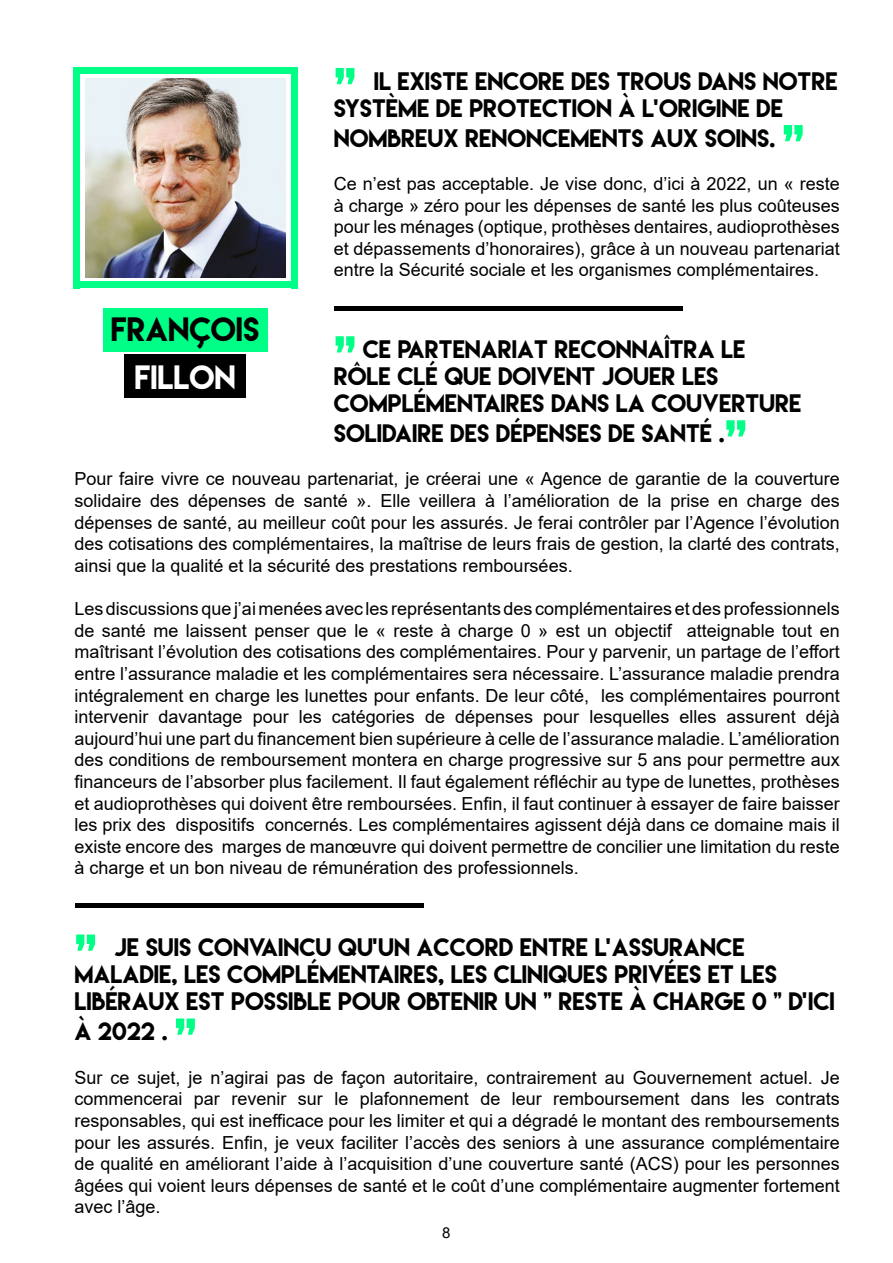
<style>
.page{position:relative;width:893px;height:1263px;background:#fff}
.page>*{position:absolute;margin:0;border:0;box-sizing:border-box;transform-origin:0 0}
.t1{font:60px "Lemon Milk";color:#00ff87}
.t2{font:30px "Lemon Milk";color:#000}
.t3{font:30px "Lemon Milk";color:#fff}
.t4{font:22.5px/27px "Lemon Milk";color:#000}
.t5{font:18px/21.6px "Arial";color:#000;text-align:justify}
.t6{font:15px "Arial";color:#000}
</style>
<div class="page">
<img style="left:86px;top:78px;width:200px;height:199px">
<div style="left:103px;top:308px;width:164px;height:43px;background:#00ff87"></div>
<div style="left:334px;top:306px;width:348px;height:5px;background:#000"></div>
<hr style="left:75px;top:904px;width:349px;height:4px;background:#000">
<div style="left:73px;top:67px;width:225px;height:6px;background:#00ff87"></div>
<div style="left:73px;top:282px;width:225px;height:6px;background:#00ff87"></div>
<div style="left:73px;top:67px;width:7px;height:221px;background:#00ff87"></div>
<div style="left:292px;top:67px;width:6px;height:221px;background:#00ff87"></div>
<div style="left:125px;top:355px;width:121px;height:43px;background:#000"></div>
<h2 class="t2" style="left:111px;top:308px;width:150px">FRANÇOIS</h2>
<h2 class="t3" style="left:135px;top:356px;width:103px">FILLON</h2>
<h1 class="t1" style="left:334px;top:50px;width:24px">"</h1>
<p class="t4" style="left:334px;top:67px;width:505px;text-indent:40px">IL EXISTE ENCORE DES TROUS DANS NOTRE<br>SYSTÈME DE PROTECTION À L’ORIGINE DE</p>
<p class="t4" style="left:334px;top:124px;width:443px">NOMBREUX RENONCEMENTS AUX SOINS.</p>
<h1 class="t1" style="left:782px;top:107px;width:24px">"</h1>
<p class="t5" style="left:334px;top:173px;width:508px">Ce n’est pas acceptable. Je vise donc, d’ici à 2022, un « reste à charge » zéro pour les dépenses de santé les plus coûteuses pour les ménages (optique, prothèses dentaires, audioprothèses et dépassements d’honoraires), grâce à un nouveau partenariat entre la Sécurité sociale et les organismes complémentaires.</p>
<p class="t4" style="left:334px;top:335px;width:469px;text-indent:29px">CE PARTENARIAT RECONNAÎTRA LE<br>RÔLE CLÉ QUE DOIVENT JOUER LES<br>COMPLÉMENTAIRES DANS LA COUVERTURE</p>
<p class="t4" style="left:334px;top:419px;width:392px">SOLIDAIRE DES DÉPENSES DE SANTÉ .</p>
<h1 class="t1" style="left:725px;top:402px;width:24px">"</h1>
<h1 class="t1" style="left:334px;top:318px;width:24px">"</h1>
<p class="t5" style="left:74px;top:468px;width:767px">Pour faire vivre ce nouveau partenariat, je créerai une « Agence de garantie de la couverture solidaire des dépenses de santé ». Elle veillera à l’amélioration de la prise en charge des dépenses de santé, au meilleur coût pour les assurés. Je ferai contrôler par l’Agence l’évolution des cotisations des complémentaires, la maîtrise de leurs frais de gestion, la clarté des contrats, ainsi que la qualité et la sécurité des prestations remboursées.</p>
<p class="t5" style="left:74px;top:598px;width:767px">Les discussions que j’ai menées avec les représentants des complémentaires et des professionnels de santé me laissent penser que le « reste à charge 0 » est un objectif atteignable tout en maîtrisant l’évolution des cotisations des complémentaires. Pour y parvenir, un partage de l’effort entre l’assurance maladie et les complémentaires sera nécessaire. L’assurance maladie prendra intégralement en charge les lunettes pour enfants. De leur côté, les complémentaires pourront intervenir davantage pour les catégories de dépenses pour lesquelles elles assurent déjà aujourd’hui une part du financement bien supérieure à celle de l’assurance maladie. L’amélioration des conditions de remboursement montera en charge progressive sur 5 ans pour permettre aux financeurs de l’absorber plus facilement. Il faut également réfléchir au type de lunettes, prothèses et audioprothèses qui doivent être remboursées. Enfin, il faut continuer à essayer de faire baisser les prix des dispositifs concernés. Les complémentaires agissent déjà dans ce domaine mais il existe encore des marges de manœuvre qui doivent permettre de concilier une limitation du reste à charge et un bon niveau de rémunération des professionnels.</p>
<h1 class="t1" style="left:74px;top:917px;width:24px">"</h1>
<p class="t4" style="left:74px;top:933px;width:762px;text-indent:40px">JE SUIS CONVAINCU QU’UN ACCORD ENTRE L’ASSURANCE<br>MALADIE, LES COMPLÉMENTAIRES, LES CLINIQUES PRIVÉES ET LES<br>LIBÉRAUX EST POSSIBLE POUR OBTENIR UN " RESTE À CHARGE 0 " D’ICI</p>
<p class="t4" style="left:74px;top:1017px;width:95px">À 2022 .</p>
<h1 class="t1" style="left:174px;top:1001px;width:24px">"</h1>
<p class="t5" style="left:74px;top:1066px;width:767px">Sur ce sujet, je n’agirai pas de façon autoritaire, contrairement au Gouvernement actuel. Je commencerai par revenir sur le plafonnement de leur remboursement dans les contrats responsables, qui est inefficace pour les limiter et qui a dégradé le montant des remboursements pour les assurés. Enfin, je veux faciliter l’accès des seniors à une assurance complémentaire de qualité en améliorant l’aide à l’acquisition d’une couverture santé (ACS) pour les personnes âgées qui voient leurs dépenses de santé et le coût d’une complémentaire augmenter fortement avec l’âge.</p>
<p class="t6" style="left:442px;top:1222px;width:10px">8</p>
</div>
